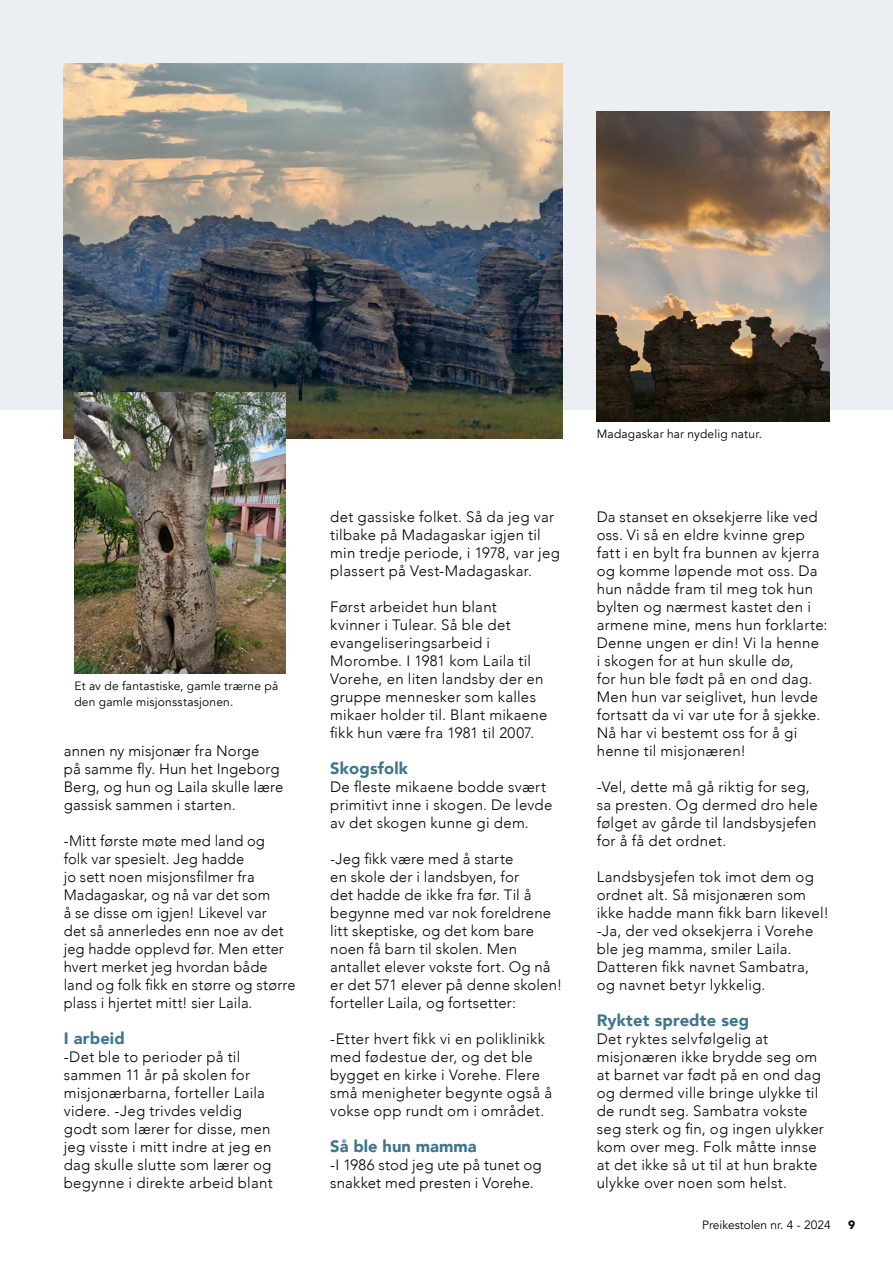
<style>
.page{position:relative;width:893px;height:1263px;background:#fff}
.page>*{position:absolute;margin:0;border:0;box-sizing:border-box;transform-origin:0 0}
.t1{font:900 16.5px "Avenir";letter-spacing:.01em;color:#3f758f}
.t2{font:300 15px/18px "Avenir";letter-spacing:.015em;color:#000}
.t3{font:12px/16.2px "Avenir";letter-spacing:.015em;color:#000}
.t4{font:900 12px "Avenir";color:#000}
</style>
<div class="page">
<div style="left:0;top:0;width:893px;height:410px;background:#ebeff3"></div>
<img style="left:64px;top:64px;width:499px;height:374px">
<img style="left:597px;top:112px;width:232px;height:310px">
<img style="left:74px;top:392px;width:212px;height:282px">
<p class="t3" style="left:74px;top:678px;width:205px">Et av de fantastiske, gamle trærne på den gamle misjonsstasjonen.</p>
<p class="t2" style="left:64px;top:742px;width:221px">annen ny misjonær fra Norge<br>på samme fly. Hun het Ingeborg<br>Berg, og hun og Laila skulle lære gassisk sammen i starten.</p>
<p class="t2" style="left:64px;top:832px;width:233px">-Mitt første møte med land og<br>folk var spesielt. Jeg hadde<br>jo sett noen misjonsfilmer fra<br>Madagaskar, og nå var det som<br>å se disse om igjen! Likevel var<br>det så annerledes enn noe av det jeg hadde opplevd før. Men etter hvert merket jeg hvordan både land og folk fikk en større og større plass i hjertet mitt! sier Laila.</p>
<p class="t1" style="left:64px;top:1024px;width:63px">I arbeid</p>
<p class="t2" style="left:64px;top:1048px;width:210px">-Det ble to perioder på til sammen 11 år på skolen for misjonærbarna, forteller Laila videre. -Jeg trivdes veldig godt som lærer for disse, men jeg visste i mitt indre at jeg en dag skulle slutte som lærer og begynne i direkte arbeid blant</p>
<p class="t2" style="left:330px;top:508px;width:231px">det gassiske folket. Så da jeg var tilbake på Madagaskar igjen til min tredje periode, i 1978, var jeg plassert på Vest-Madagaskar.</p>
<p class="t2" style="left:330px;top:598px;width:219px">Først arbeidet hun blant kvinner i Tulear. Så ble det evangeliseringsarbeid i<br>Morombe. I 1981 kom Laila til<br>Vorehe, en liten landsby der en gruppe mennesker som kalles mikaer holder til. Blant mikaene fikk hun være fra 1981 til 2007.</p>
<p class="t1" style="left:330px;top:754px;width:79px">Skogsfolk</p>
<p class="t2" style="left:330px;top:778px;width:224px">De fleste mikaene bodde svært primitivt inne i skogen. De levde av det skogen kunne gi dem.</p>
<p class="t2" style="left:330px;top:850px;width:234px">-Jeg fikk være med å starte<br>en skole der i landsbyen, for<br>det hadde de ikke fra før. Til å begynne med var nok foreldrene litt skeptiske, og det kom bare noen få barn til skolen. Men antallet elever vokste fort. Og nå er det 571 elever på denne skolen! forteller Laila, og fortsetter:</p>
<p class="t2" style="left:330px;top:1030px;width:223px">-Etter hvert fikk vi en poliklinikk med fødestue der, og det ble bygget en kirke i Vorehe. Flere små menigheter begynte også å vokse opp rundt om i området.</p>
<p class="t1" style="left:330px;top:1132px;width:148px">Så ble hun mamma</p>
<p class="t2" style="left:330px;top:1156px;width:213px">-I 1986 stod jeg ute på tunet og snakket med presten i Vorehe.</p>
<p class="t3" style="left:597px;top:426px;width:167px">Madagaskar har nydelig natur.</p>
<p class="t2" style="left:597px;top:508px;width:232px">Da stanset en oksekjerre like ved oss. Vi så en eldre kvinne grep fatt i en bylt fra bunnen av kjerra og komme løpende mot oss. Da hun nådde fram til meg tok hun bylten og nærmest kastet den i armene mine, mens hun forklarte:<br>Denne ungen er din! Vi la henne<br>i skogen for at hun skulle dø,<br>for hun ble født på en ond dag.<br>Men hun var seiglivet, hun levde fortsatt da vi var ute for å sjekke.<br>Nå har vi bestemt oss for å gi henne til misjonæren!</p>
<p class="t2" style="left:597px;top:778px;width:223px">-Vel, dette må gå riktig for seg, sa presten. Og dermed dro hele følget av gårde til landsbysjefen for å få det ordnet.</p>
<p class="t2" style="left:597px;top:868px;width:234px">Landsbysjefen tok imot dem og ordnet alt. Så misjonæren som ikke hadde mann fikk barn likevel! -Ja, der ved oksekjerra i Vorehe ble jeg mamma, smiler Laila.<br>Datteren fikk navnet Sambatra, og navnet betyr lykkelig.</p>
<p class="t1" style="left:597px;top:1006px;width:154px">Ryktet spredte seg</p>
<p class="t2" style="left:597px;top:1030px;width:229px">Det ryktes selvfølgelig at misjonæren ikke brydde seg om at barnet var født på en ond dag og dermed ville bringe ulykke til de rundt seg. Sambatra vokste seg sterk og fin, og ingen ulykker kom over meg. Folk måtte innse at det ikke så ut til at hun brakte ulykke over noen som helst.</p>
<p class="t3" style="left:702px;top:1217px;width:130px">Preikestolen nr. 4 - 2024</p>
<p class="t4" style="left:848px;top:1214px;width:9px">9</p>
</div>
